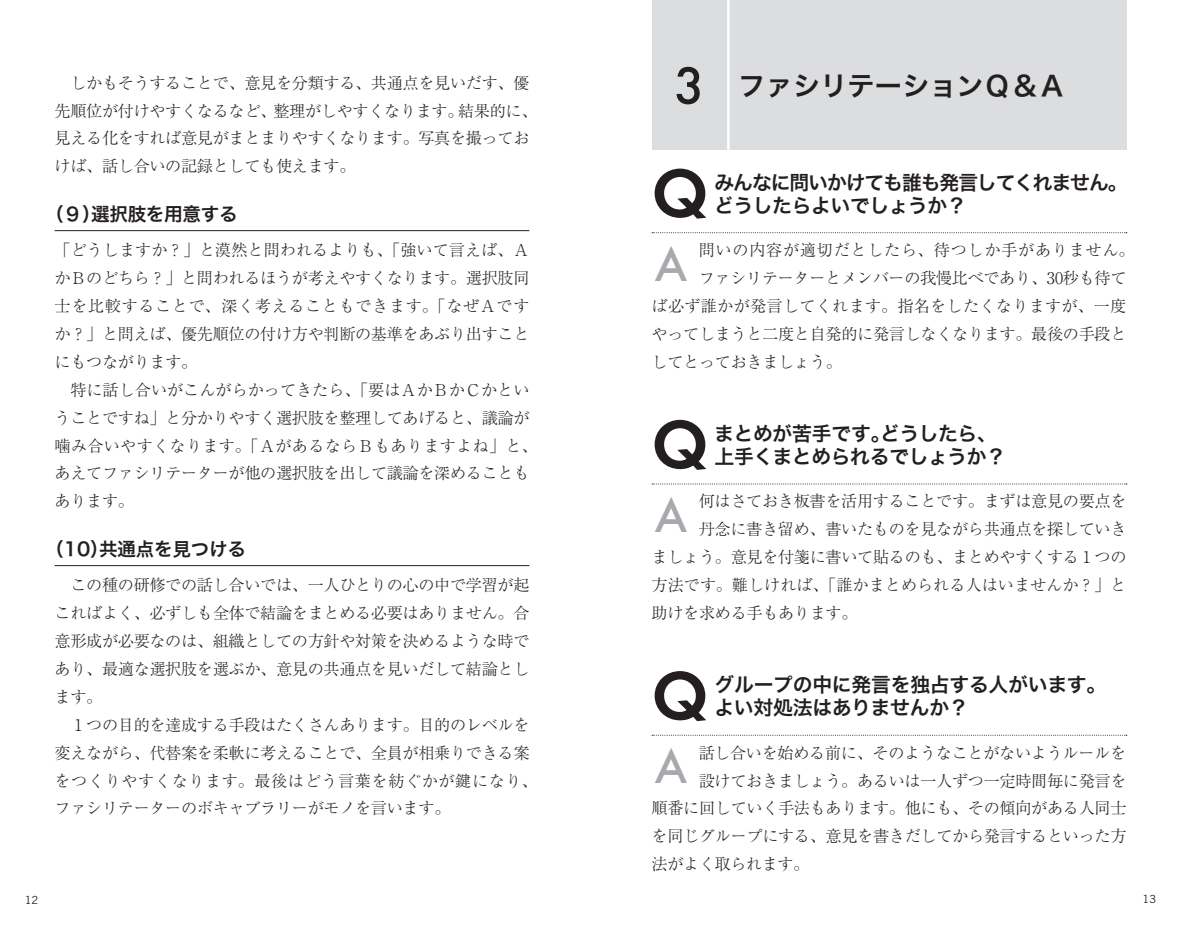
<style>
.page{position:relative;width:1181px;height:933px;background:#fff}
.page>*{position:absolute;margin:0;border:0;box-sizing:border-box;transform-origin:0 0}
.t1{font:600 70.7px "Futura T";color:#231f20}
.t2{font:500 49.52px "Futura T";color:#a8a9ad}
.t3{font:27.3px "Hira Kaku Std N W6";color:#231f20}
.t4{font:19.78px/22.9px "Hira Kaku Std N W6";letter-spacing:-.025em;color:#231f20}
.t5{font:19.78px/22.9px "Hira Kaku Std N W6";letter-spacing:-.05em;color:#231f20}
.t6{font:18.55px "Hira Kaku Std N W6";letter-spacing:-.015em;color:#231f20}
.t7{font:300 16.1px/27.8px "Ryumin Pro";letter-spacing:-.02em;color:#231f20}
.t8{font:300 16.1px "Ryumin Pro";color:#231f20}
.t9{font:300 16.1px "Ryumin Pro";letter-spacing:.02em;color:#231f20}
.t10{font:300 16.1px "Ryumin Pro";letter-spacing:.045em;color:#231f20}
.t11{font:11.2px "Trade Gothic";color:#231f20}
.s1{font-family:"Futura T";font-weight:500;font-size:54.6px}
</style>
<div class="page">
<svg style="left:652px;top:232px;width:475px;height:1px"></svg>
<svg style="left:652px;top:483px;width:475px;height:1px"></svg>
<svg style="left:652px;top:734px;width:475px;height:1px"></svg>
<hr style="left:55px;top:230px;width:474px;height:1px;background:#231f20">
<hr style="left:55px;top:565px;width:474px;height:1px;background:#231f20">
<div style="left:651px;top:0;width:475px;height:150px;background:#dcdddf"></div>
<hr style="left:727px;top:0;width:2px;height:150px;background:#fff">
<p class="t7" style="left:55px;top:67px;width:484px;text-indent:16px">しかもそうすることで、意見を分類する、共通点を見いだす、優先順位が付けやすくなるなど、整理がしやすくなります。結果的に、見える化をすれば意見がまとまりやすくなります。写真を撮っておけば、話し合いの記録としても使えます。</p>
<p class="t6" style="left:45px;top:200px;width:194px">（９）選択肢を用意する</p>
<p class="t7" style="left:54px;top:235px;width:476px;text-align:justify">「どうしますか？」と漠然と問われるよりも、「強いて言えば、ＡかＢのどちら？」と問われるほうが考えやすくなります。選択肢同士を比較することで、深く考えることもできます。「なぜＡですか？」と問えば、優先順位の付け方や判断の基準をあぶり出すことにもつながります。</p>
<p class="t7" style="left:55px;top:374px;width:484px;text-indent:16px">特に話し合いがこんがらかってきたら、「要はＡかＢかＣかということですね」と分かりやすく選択肢を整理してあげると、議論が噛み合いやすくなります。「ＡがあるならＢもありますよね」と、あえてファシリテーターが他の選択肢を出して議論を深めることもあります。</p>
<p class="t6" style="left:45px;top:535px;width:202px">（10）共通点を見つける</p>
<p class="t7" style="left:55px;top:570px;width:476px;text-align:justify;text-indent:16px">この種の研修での話し合いでは、一人ひとりの心の中で学習が起こればよく、必ずしも全体で結論をまとめる必要はありません。合意形成が必要なのは、組織としての方針や対策を決めるような時であり、最適な選択肢を選ぶか、意見の共通点を見いだして結論とします。</p>
<p class="t7" style="left:55px;top:709px;width:484px;text-indent:16px">１つの目的を達成する手段はたくさんあります。目的のレベルを変えながら、代替案を柔軟に考えることで、全員が相乗りできる案をつくりやすくなります。最後はどう言葉を紡ぐかが鍵になり、ファシリテーターのボキャブラリーがモノを言います。</p>
<h3 class="t3" style="left:674px;top:65px;width:393px"><span class="s1">3</span> ファシリテーションＱ＆Ａ</h3>
<h1 class="t1" style="left:651px;top:151px;width:58px">Q</h1>
<p class="t5" style="left:714px;top:171px;width:415px">みんなに問いかけても誰も発言してくれません。どうしたらよいでしょうか？</p>
<p class="t10" style="left:699px;top:237px;width:437px">問いの内容が適切だとしたら、待つしか手がありません。</p>
<p class="t7" style="left:699px;top:263px;width:429px">ファシリテーターとメンバーの我慢比べであり、30秒も待て</p>
<p class="t9" style="left:651px;top:293px;width:476px">ば必ず誰かが発言してくれます。指名をしたくなりますが、一度</p>
<p class="t7" style="left:651px;top:319px;width:476px">やってしまうと二度と自発的に発言しなくなります。最後の手段と</p>
<p class="t7" style="left:651px;top:346px;width:192px">してとっておきましょう。</p>
<h2 class="t2" style="left:655px;top:235px;width:34px">A</h2>
<h1 class="t1" style="left:651px;top:402px;width:58px">Q</h1>
<p class="t4" style="left:714px;top:423px;width:293px">まとめが苦手です。どうしたら、上手くまとめられるでしょうか？</p>
<p class="t7" style="left:699px;top:486px;width:429px">何はさておき板書を活用することです。まずは意見の要点を</p>
<p class="t7" style="left:699px;top:514px;width:429px">丹念に書き留め、書いたものを見ながら共通点を探していき</p>
<p class="t7" style="left:651px;top:542px;width:476px">ましょう。意見を付箋に書いて貼るのも、まとめやすくする１つの</p>
<p class="t8" style="left:651px;top:572px;width:476px">方法です。難しければ、「誰かまとめられる人はいませんか？」と</p>
<p class="t7" style="left:651px;top:598px;width:207px">助けを求める手もあります。</p>
<h2 class="t2" style="left:655px;top:486px;width:34px">A</h2>
<h1 class="t1" style="left:651px;top:654px;width:58px">Q</h1>
<p class="t4" style="left:714px;top:674px;width:393px">グループの中に発言を独占する人がいます。よい対処法はありませんか？</p>
<p class="t7" style="left:699px;top:737px;width:429px">話し合いを始める前に、そのようなことがないようルールを</p>
<p class="t7" style="left:699px;top:765px;width:429px">設けておきましょう。あるいは一人ずつ一定時間毎に発言を</p>
<p class="t7" style="left:651px;top:793px;width:476px">順番に回していく手法もあります。他にも、その傾向がある人同士</p>
<p class="t7" style="left:651px;top:821px;width:476px">を同じグループにする、意見を書きだしてから発言するといった方</p>
<p class="t7" style="left:651px;top:849px;width:159px">法がよく取られます。</p>
<h2 class="t2" style="left:655px;top:737px;width:34px">A</h2>
<p class="t11" style="left:25px;top:892px;width:15px">12</p>
<p class="t11" style="left:1142px;top:892px;width:15px">13</p>
</div>
